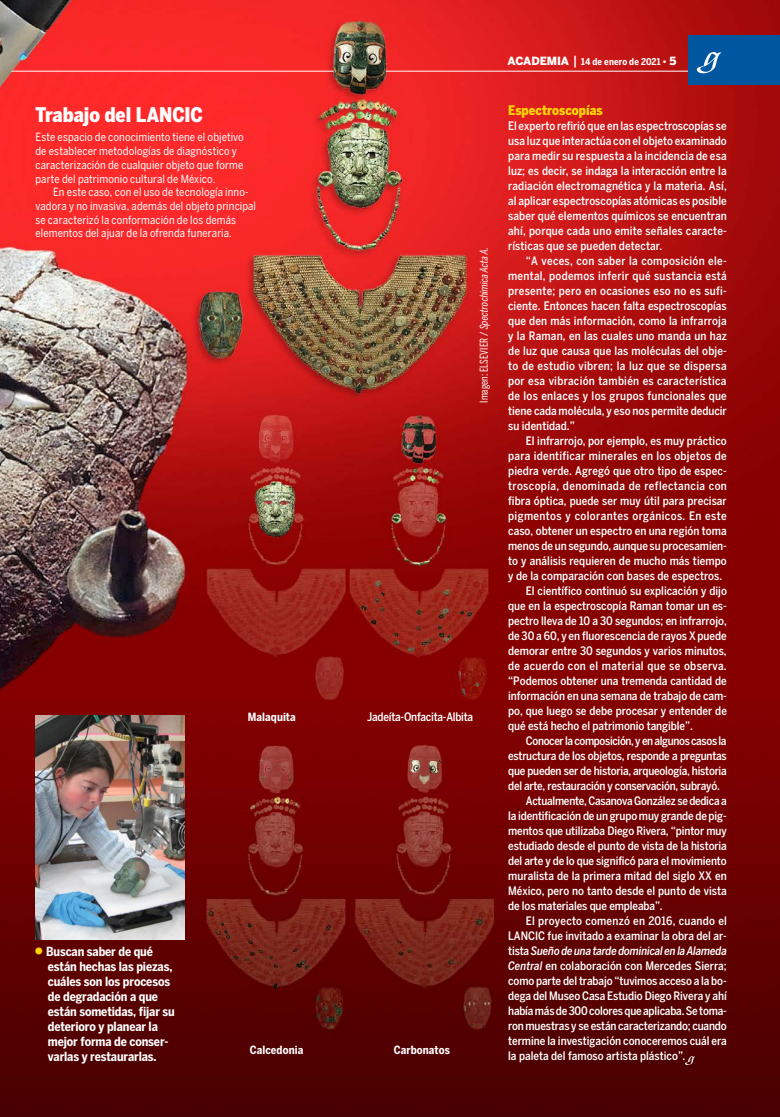
<style>
.page{position:relative;width:780px;height:1117px;background:#fff}
.page>*{position:absolute;margin:0;border:0;box-sizing:border-box;transform-origin:0 0}
._6_0_R_Cabeza__Beton{font:900 20px "Benton Sans Cond";color:#fff}
._3_0_Descanso_Cal{font:900 13.12px "Benton Sans Cond";color:#fed304}
._5_0_Pie_de_foto_-_c{font:700 12.5px/15px "Benton Sans Cond";letter-spacing:-.01em;color:#fff}
._3_1_Tex_Cal{font:500 11.62px/15px "Benton Sans Cond";color:#fff;text-align:justify}
._3_1_Tex_Cal-2{font:500 11.62px "Benton Sans Cond";letter-spacing:-.02em;color:#fff}
._6_0_R_Texto{font:11.25px/13.8px "Benton Sans Cond";letter-spacing:.01em;color:#fff}
._6_0_R_Texto-2{font:700 11.25px "Benton Sans Cond";letter-spacing:.01em;color:#fff}
._4_0_Crédito_de_foto{font:italic 10.75px "Benton Sans Comp";color:#fff}
._9_0_Folio_Fecha{font:700 9.38px "Benton Sans Cond";letter-spacing:.01em;color:#fff}
.s1{font-style:normal}
.s2{font-family:"Benton Sans";font-weight:900;font-size:11.25px}
.s3{font-weight:500;font-size:12.5px}
.s4{font-family:"Benton Sans";font-weight:900}
.s5{font-style:italic}
</style>
<div class="page">
<img style="left:0;top:0;width:780px;height:1116px">
<img style="left:35px;top:715px;width:149px;height:224px">
<svg style="left:685px;top:1056px;width:10px;height:8px"></svg>
<hr style="left:0;top:71px;width:726px;height:1px;background:#fff">
<img style="left:333px;top:61px;width:53px;height:18px">
<div style="left:688px;top:35px;width:92px;height:50px;background:#01579f"></div>
<img style="left:0;top:0;width:237px;height:100px">
<svg style="left:696px;top:52px;width:26px;height:21px"></svg>
<svg style="left:35px;top:946px;width:7px;height:7px"></svg>
<p class="_6_0_R_Cabeza__Beton" style="left:35px;top:103px;width:169px">Trabajo del LANCIC</p>
<p class="_6_0_R_Texto" style="left:35px;top:130px;width:210px">Este espacio de conocimiento tiene el objetivo de establecer metodologías de diagnóstico y caracterización de cualquier objeto que forme parte del patrimonio cultural de México.</p>
<p class="_6_0_R_Texto" style="left:35px;top:185px;width:222px;text-indent:18px">En este caso, con el uso de tecnología inno&shy;vadora y no invasiva, además del objeto principal se caracterizó la conformación de los demás elementos del ajuar de la ofrenda funeraria.</p>
<p class="_6_0_R_Texto-2" style="left:248px;top:710px;width:50px">Malaquita</p>
<p class="_5_0_Pie_de_foto_-_c" style="left:46px;top:943px;width:130px">Buscan saber de qué están hechas las piezas, cuáles son los procesos de degradación a que están sometidas, fijar su deterioro y planear la mejor forma de conser&shy;varlas y restaurarlas.</p>
<p class="_6_0_R_Texto-2" style="left:250px;top:1042px;width:55px">Calcedonia</p>
<p class="_4_0_Crédito_de_foto" style="left:477px;top:402px;width:158px;rotate:-90deg"><span class="s1">I m a g e n : E L S E V I E R /</span> Spectrochimica Acta A.</p>
<p class="_3_1_Tex_Cal-2" style="left:367px;top:710px;width:107px">Jadeíta-Onfacita-Albita</p>
<p class="_6_0_R_Texto-2" style="left:394px;top:1042px;width:57px">Carbonatos</p>
<p class="_9_0_Folio_Fecha" style="left:507px;top:56px;width:170px"><span class="s2">ACADEMIA</span> <span class="s3">|</span> 14 de enero de 2021 <span class="s4">•</span> <span class="s2">5</span></p>
<p class="_3_0_Descanso_Cal" style="left:508px;top:102px;width:96px">Espectroscopías</p>
<p class="_3_1_Tex_Cal" style="left:508px;top:118px;width:220px">El experto refirió que en las espectroscopías se usa luz que interactúa con el objeto examinado para medir su respuesta a la incidencia de esa luz; es decir, se indaga la interacción entre la radiación electromagnética y la materia. Así, al aplicar espectroscopías atómicas es posible saber qué elementos químicos se encuentran ahí, porque cada uno emite señales caracte&shy;rísticas que se pueden detectar.</p>
<p class="_3_1_Tex_Cal" style="left:508px;top:253px;width:220px;text-indent:18px">“A veces, con saber la composición ele&shy;mental, podemos inferir qué sustancia está presente; pero en ocasiones eso no es sufi&shy;ciente. Entonces hacen falta espectroscopías que den más información, como la infrarroja y la Raman, en las cuales uno manda un haz de luz que causa que las moléculas del obje&shy;to de estudio vibren; la luz que se dispersa por esa vibración también es característica de los enlaces y los grupos funcionales que tiene cada molécula, y eso nos permite deducir su identidad.”</p>
<p class="_3_1_Tex_Cal" style="left:508px;top:433px;width:220px;text-indent:18px">El infrarrojo, por ejemplo, es muy práctico para identificar minerales en los objetos de piedra verde. Agregó que otro tipo de espec&shy;troscopía, denominada de reflectancia con fibra óptica, puede ser muy útil para precisar pigmentos y colorantes orgánicos. En este caso, obtener un espectro en una región toma menos de un segundo, aunque su procesamien&shy;to y análisis requieren de mucho más tiempo y de la comparación con bases de espectros.</p>
<p class="_3_1_Tex_Cal" style="left:508px;top:583px;width:220px;text-indent:18px">El científico continuó su explicación y dijo que en la espectroscopía Raman tomar un es&shy;pectro lleva de 10 a 30 segundos; en infrarrojo, de 30 a 60, y en fluorescencia de rayos X puede demorar entre 30 segundos y varios minutos, de acuerdo con el material que se observa. “Podemos obtener una tremenda cantidad de información en una semana de trabajo de cam&shy;po, que luego se debe procesar y entender de qué está hecho el patrimonio tangible”.</p>
<p class="_3_1_Tex_Cal" style="left:508px;top:733px;width:220px;text-indent:18px">Conocer la composición, y en algunos casos la estructura de los objetos, responde a preguntas que pueden ser de historia, arqueología, historia del arte, restauración y conservación, subrayó.</p>
<p class="_3_1_Tex_Cal" style="left:508px;top:793px;width:220px;text-indent:18px">Actualmente, Casanova González se dedica a la identificación de un grupo muy grande de pig&shy;mentos que utilizaba Diego Rivera, “pintor muy estudiado desde el punto de vista de la historia del arte y de lo que significó para el movimiento muralista de la primera mitad del siglo XX en México, pero no tanto desde el punto de vista de los materiales que empleaba”.</p>
<p class="_3_1_Tex_Cal" style="left:508px;top:913px;width:220px;text-indent:18px">El proyecto comenzó en 2016, cuando el LANCIC fue invitado a examinar la obra del ar&shy;tista <span class="s5">Sueño de una tarde dominical en la Alameda Central</span> en colaboración con Mercedes Sierra; como parte del trabajo “tuvimos acceso a la bo&shy;dega del Museo Casa Estudio Diego Rivera y ahí había más de 300 colores que aplicaba. Se toma&shy;ron muestras y se están caracterizando; cuando termine la investigación conoceremos cuál era la paleta del famoso artista plástico”.</p>
</div>
